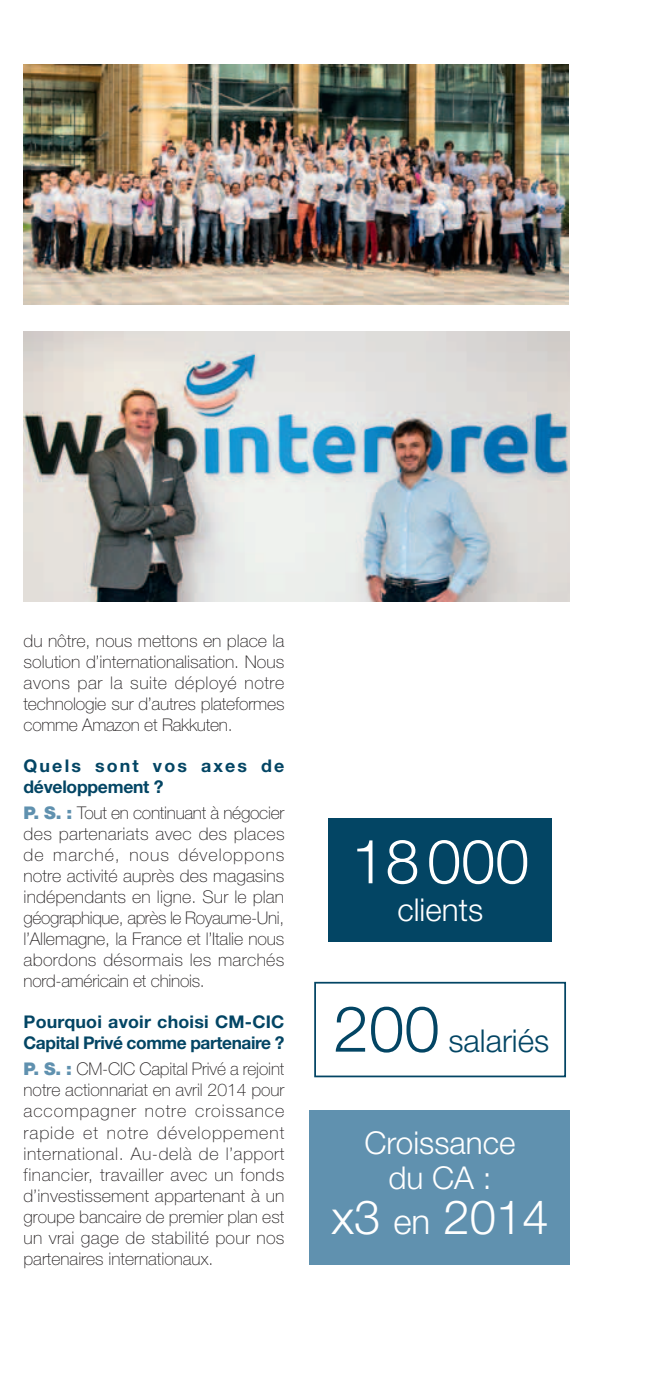
<style>
.page{position:relative;width:645px;height:1389px;background:#fff}
.page>*{position:absolute;margin:0;border:0;box-sizing:border-box;transform-origin:0 0}
.t1{font:300 61.25px "Helvetica Neue LT Std";color:#fff}
.t2{font:300 47.25px "Helvetica Neue LT Std";color:#fff}
.t3{font:300 31.5px/35px "Helvetica Neue LT Std";color:#fff;text-align:center}
.t4{font:300 31.5px "Helvetica Neue LT Std";color:#034564}
.t5{font:100 17.5px/21px "Helvetica Neue LT Std";color:#231f20;text-align:justify}
.t6{font:700 17.5px/21px "Helvetica Neue LT Std";letter-spacing:-.015em;color:#034564}
.t7{font:700 17.5px/21px "Helvetica Neue LT Std";letter-spacing:.12em;color:#034564}
.s1{font-weight:900;color:#6091af}
.s2{font-size:63.7px}
.s3{font-size:35px}
</style>
<div class="page">
<div style="left:314px;top:982px;width:252px;height:95px;background:#fff;border:2px solid #034564"></div>
<div style="left:329px;top:819px;width:223px;height:123px;background:#034564"></div>
<div style="left:309px;top:1111px;width:261px;height:154px;background:#6091af"></div>
<img style="left:24px;top:65px;width:544px;height:239px">
<img style="left:24px;top:331px;width:545px;height:270px">
<p class="t5" style="left:24px;top:630px;width:263px">du nôtre, nous mettons en place la solution d’internationalisation. Nous avons par la suite déployé notre technologie sur d’autres plateformes comme Amazon et Rakkuten.</p>
<p class="t7" style="left:24px;top:755px;width:262px">Quels sont vos axes de développement ?</p>
<p class="t5" style="left:24px;top:802px;width:263px"><span class="s1">P. S. :</span> Tout en continuant à négocier des partenariats avec des places de marché, nous développons notre activité auprès des magasins indépendants en ligne. Sur le plan géographique, après le Royaume-Uni, l’Allemagne, la France et l’Italie nous abordons désormais les marchés nord-américain et chinois.</p>
<p class="t6" style="left:24px;top:1011px;width:262px">Pourquoi avoir choisi CM-CIC<br>Capital Privé comme partenaire ?</p>
<p class="t5" style="left:24px;top:1059px;width:262px"><span class="s1">P. S. :</span> CM-CIC Capital Privé a rejoint notre actionnariat en avril 2014 pour accompagner notre croissance rapide et notre développement international. Au-delà de l’apport financier, travailler avec un fonds d’investissement appartenant à un groupe bancaire de premier plan est un vrai gage de stabilité pour nos partenaires internationaux.</p>
<h1 class="t1" style="left:351px;top:824px;width:179px">18000</h1>
<h3 class="t3" style="left:397px;top:892px;width:87px">clients</h3>
<h3 class="t4" style="left:333px;top:1021px;width:217px"><span class="s2">200</span> salariés</h3>
<h3 class="t3" style="left:364px;top:1124px;width:153px">Croissance du CA :</h3>
<h2 class="t2" style="left:331px;top:1188px;width:219px">x3 <span class="s3">en</span> 2014</h2>
</div>
